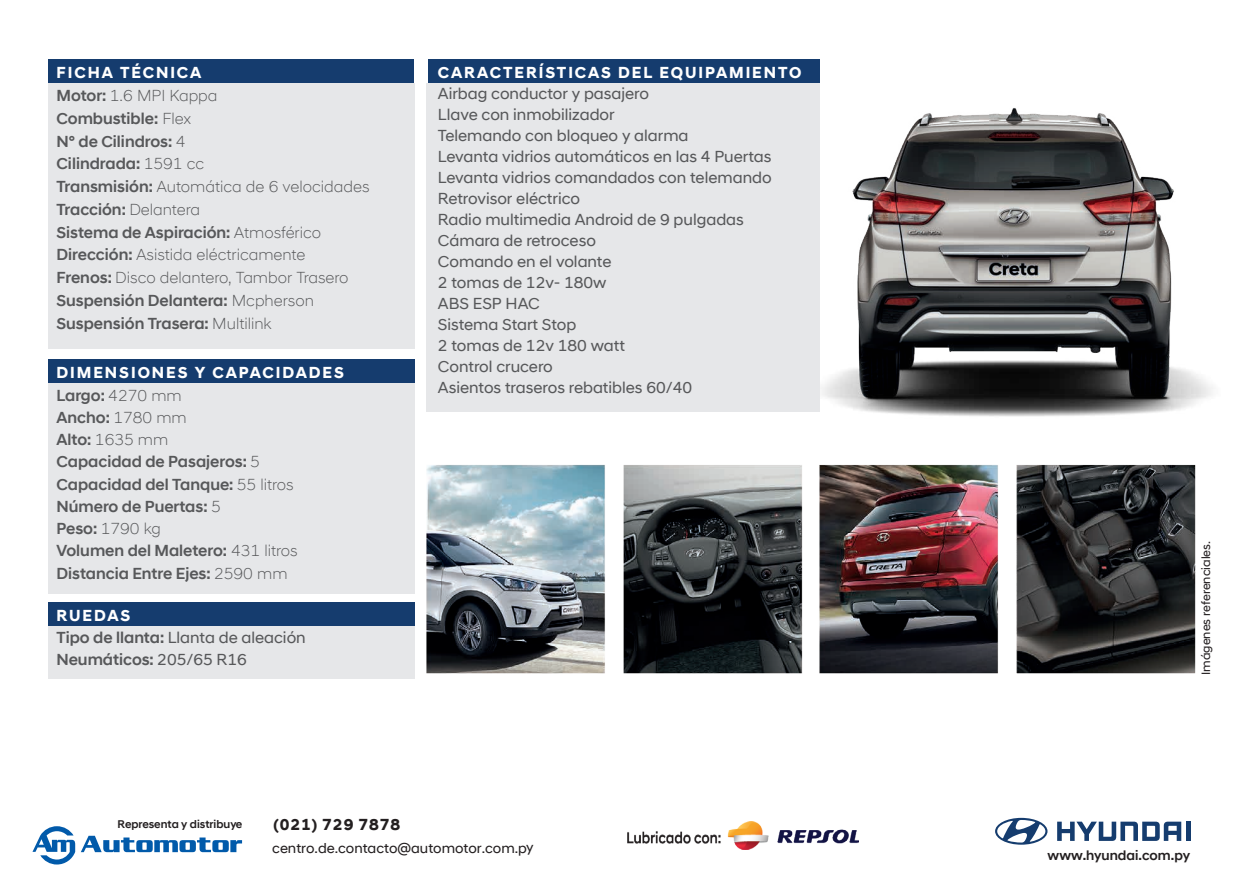
<style>
.page{position:relative;width:1241px;height:893px;background:#fff}
.page>*{position:absolute;margin:0;border:0;box-sizing:border-box;transform-origin:0 0}
.t1{font:500 16.28px/22.8px "Hyundai Sans Head Office";color:#57585a}
.t2{font:16.28px/21px "Hyundai Sans Head Office";color:#57585a}
.t3{font:700 16.28px "Hyundai Sans Head Office";letter-spacing:.12em;color:#fff}
.t4{font:700 16.1px "Hyundai Sans Head Office";letter-spacing:.06em;color:#231f20}
.t5{font:14.17px "Hyundai Sans Head Office";color:#231f20}
.t6{font:500 13.65px "Hyundai Sans Head Office";color:#231f20}
.t7{font:12.25px "Hyundai Sans Head Office";color:#231f20}
.t8{font:500 11.38px "Hyundai Sans Head Office";color:#231f20}
.s1{font-weight:700;color:#fff}
.s2{font-weight:300}
.s3{font-weight:500}
</style>
<div class="page">
<img style="left:819px;top:71px;width:394px;height:346px">
<div style="left:48px;top:60px;width:365px;height:24px;background:#153c6e"></div>
<div style="left:48px;top:84px;width:367px;height:265px;background:#e6e7e9"></div>
<div style="left:48px;top:359px;width:367px;height:24px;background:#153c6e"></div>
<div style="left:48px;top:383px;width:367px;height:210px;background:#e6e7e9"></div>
<div style="left:48px;top:602px;width:367px;height:24px;background:#153c6e"></div>
<div style="left:48px;top:626px;width:367px;height:53px;background:#e6e7e9"></div>
<div style="left:428px;top:60px;width:391px;height:24px;background:#153c6e"></div>
<div style="left:426px;top:84px;width:393px;height:328px;background:#e6e7e9"></div>
<img style="left:411px;top:464px;width:785px;height:210px">
<div style="left:1185px;top:822px;width:5px;height:19px;background:#153c6e"></div>
<svg style="left:1057px;top:822px;width:123px;height:19px"></svg>
<svg style="left:995px;top:818px;width:52px;height:27px"></svg>
<img style="left:627px;top:822px;width:231px;height:28px">
<svg style="left:81px;top:836px;width:161px;height:16px"></svg>
<svg style="left:32px;top:826px;width:43px;height:38px"></svg>
<p class="t1" style="left:57px;top:61px;width:314px"><span class="s1">FICHA TÉCNICA<br></span>Motor: <span class="s2">1.6 MPI Kappa<br></span>Combustible: <span class="s2">Flex<br></span>N° de Cilindros: <span class="s2">4<br></span>Cilindrada: <span class="s2">1591 cc<br></span>Transmisión: <span class="s2">Automática de 6 velocidades<br></span>Tracción: <span class="s2">Delantera<br></span>Sistema de Aspiración: <span class="s2">Atmosférico<br></span>Dirección: <span class="s2">Asistida eléctricamente<br></span>Frenos: <span class="s2">Disco delantero, Tambor Trasero<br></span>Suspensión Delantera: <span class="s2">Mcpherson<br></span>Suspensión Trasera: <span class="s2">Multilink</span></p>
<p class="t1" style="left:57px;top:361px;width:289px"><span class="s1">DIMENSIONES Y CAPACIDADES<br></span>Largo: <span class="s2">4270 mm<br></span>Ancho: <span class="s2">1780 mm<br></span>Alto: <span class="s2">1635 mm<br></span>Capacidad de Pasajeros: <span class="s2">5<br></span>Capacidad del Tanque: <span class="s2">55 litros<br></span>Número de Puertas: <span class="s2">5<br></span>Peso: <span class="s2">1790 kg<br></span>Volumen del Maletero: <span class="s2">431 litros<br></span>Distancia Entre Ejes: <span class="s2">2590 mm</span></p>
<p class="t2" style="left:57px;top:604px;width:251px;line-height:22.2px"><span class="s1">RUEDAS<br></span><span class="s3">Tipo de llanta:</span> Llanta de aleación<br><span class="s3">Neumáticos:</span> 205/65 R16</p>
<p class="t3" style="left:438px;top:63px;width:365px">CARACTERÍSTICAS DEL EQUIPAMIENTO</p>
<p class="t2" style="left:438px;top:83px;width:335px">Airbag conductor y pasajero<br>Llave con inmobilizador<br>Telemando con bloqueo y alarma<br>Levanta vidrios automáticos en las 4 Puertas<br>Levanta vidrios comandados con telemando<br>Retrovisor eléctrico<br>Radio multimedia Android de 9 pulgadas<br>Cámara de retroceso<br>Comando en el volante<br>2 tomas de 12v- 180w<br>ABS ESP HAC<br>Sistema Start Stop<br>2 tomas de 12v 180 watt<br>Control crucero<br>Asientos traseros rebatibles 60/40</p>
<p class="t8" style="left:118px;top:817px;width:126px">Representa y distribuye</p>
<p class="t4" style="left:273px;top:815px;width:128px">(021) 729 7878</p>
<p class="t5" style="left:272px;top:839px;width:263px">centro.de.contacto@automotor.com.py</p>
<p class="t7" style="left:1198px;top:675px;width:135px;rotate:-90deg">Imágenes referenciales.</p>
<p class="t6" style="left:1047px;top:847px;width:144px">www.hyundai.com.py</p>
</div>
